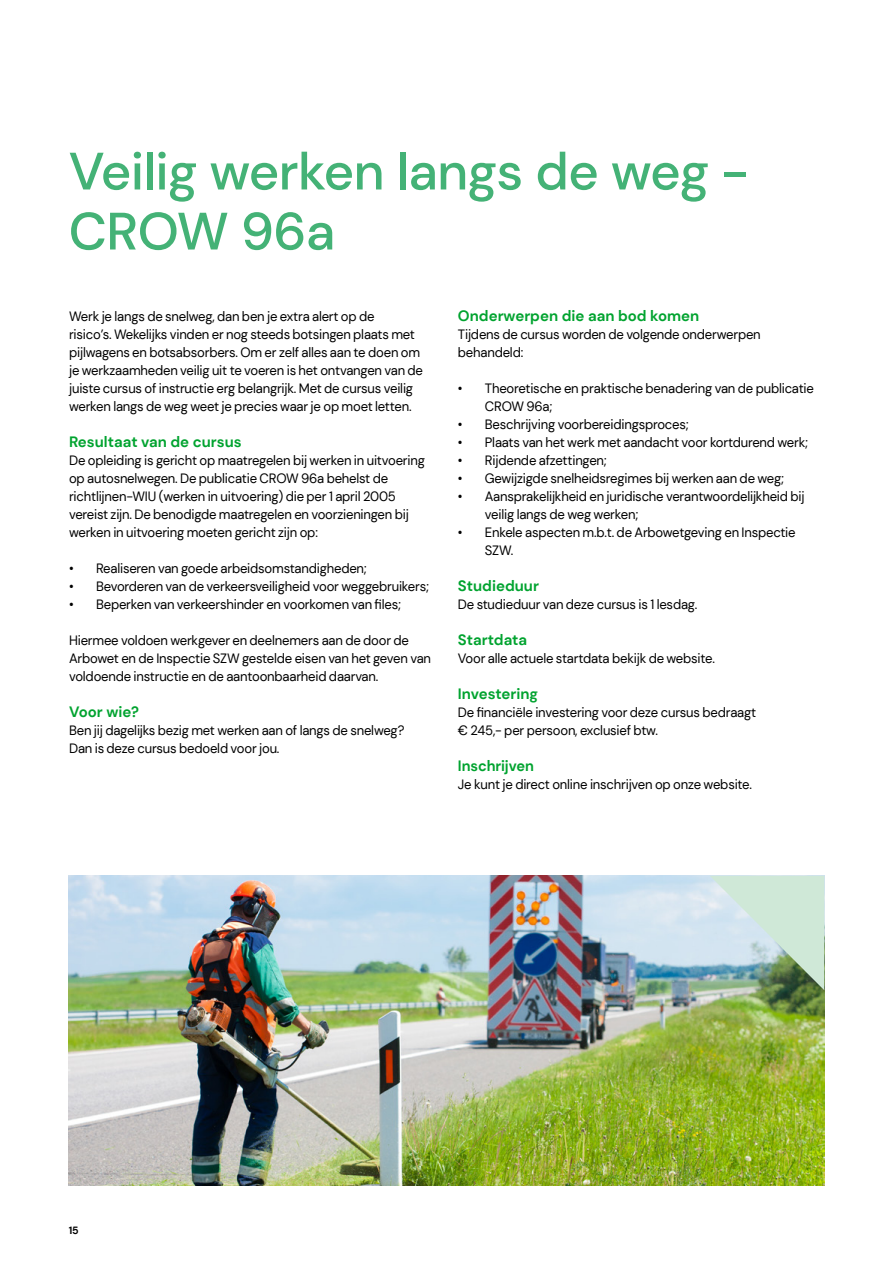
<style>
.page{position:relative;width:893px;height:1263px;background:#fff}
.page>*{position:absolute;margin:0;border:0;box-sizing:border-box;transform-origin:0 0}
.t1{font:500 52.5px/60px "DM Sans";letter-spacing:-.01em;color:#44b276}
.t2{font:700 15px "DM Sans";color:#00a32f}
.t3{font:13.5px/18px "DM Sans";letter-spacing:-.015em;color:#000}
.t4{font:700 10.5px "DM Sans";color:#000}
</style>
<div class="page">
<img style="left:69px;top:876px;width:755px;height:309px">
<svg style="left:710px;top:876px;width:114px;height:114px"></svg>
<h1 class="t1" style="left:69px;top:141px;width:681px">Veilig werken langs de weg -<br>CROW 96a</h1>
<p class="t3" style="left:69px;top:307px;width:355px">Werk je langs de snelweg, dan ben je extra alert op de<br>risico’s. Wekelijks vinden er nog steeds botsingen plaats met pijlwagens en botsabsorbers. Om er zelf alles aan te doen om je werkzaamheden veilig uit te voeren is het ontvangen van de juiste cursus of instructie erg belangrijk. Met de cursus veilig werken langs de weg weet je precies waar je op moet letten.</p>
<p class="t2" style="left:69px;top:432px;width:174px">Resultaat van de cursus</p>
<p class="t3" style="left:69px;top:451px;width:357px">De opleiding is gericht op maatregelen bij werken in uitvoering op autosnelwegen. De publicatie CROW 96a behelst de richtlijnen-WIU (werken in uitvoering) die per 1 april 2005 vereist zijn. De benodigde maatregelen en voorzieningen bij werken in uitvoering moeten gericht zijn op:</p>
<p class="t3" style="left:69px;top:559px;width:299px">• Realiseren van goede arbeidsomstandigheden;</p>
<p class="t3" style="left:69px;top:577px;width:361px">• Bevorderen van de verkeersveiligheid voor weggebruikers;</p>
<p class="t3" style="left:69px;top:595px;width:334px">• Beperken van verkeershinder en voorkomen van files;</p>
<p class="t3" style="left:69px;top:631px;width:363px">Hiermee voldoen werkgever en deelnemers aan de door de<br>Arbowet en de Inspectie SZW gestelde eisen van het geven van voldoende instructie en de aantoonbaarheid daarvan.</p>
<p class="t2" style="left:69px;top:702px;width:71px">Voor wie?</p>
<p class="t3" style="left:69px;top:721px;width:337px">Ben jij dagelijks bezig met werken aan of langs de snelweg?<br>Dan is deze cursus bedoeld voor jou.</p>
<p class="t2" style="left:458px;top:306px;width:243px">Onderwerpen die aan bod komen</p>
<p class="t3" style="left:458px;top:325px;width:304px">Tijdens de cursus worden de volgende onderwerpen behandeld:</p>
<p class="t3" style="left:485px;top:379px;width:330px;text-indent:-27px">• Theoretische en praktische benadering van de publicatie<br>CROW 96a;</p>
<p class="t3" style="left:458px;top:415px;width:232px">• Beschrijving voorbereidingsproces;</p>
<p class="t3" style="left:458px;top:433px;width:352px">• Plaats van het werk met aandacht voor kortdurend werk;</p>
<p class="t3" style="left:458px;top:451px;width:150px">• Rijdende afzettingen;</p>
<p class="t3" style="left:458px;top:469px;width:328px">• Gewijzigde snelheidsregimes bij werken aan de weg;</p>
<p class="t3" style="left:485px;top:487px;width:321px;text-indent:-27px">• Aansprakelijkheid en juridische verantwoordelijkheid bij veilig langs de weg werken;</p>
<p class="t3" style="left:485px;top:523px;width:312px;text-indent:-27px">• Enkele aspecten m.b.t. de Arbowetgeving en Inspectie<br>SZW.</p>
<p class="t2" style="left:458px;top:576px;width:83px">Studieduur</p>
<p class="t3" style="left:458px;top:595px;width:241px">De studieduur van deze cursus is 1 lesdag.</p>
<p class="t2" style="left:458px;top:630px;width:71px">Startdata</p>
<p class="t3" style="left:458px;top:649px;width:259px">Voor alle actuele startdata bekijk de website.</p>
<p class="t2" style="left:458px;top:684px;width:82px">Investering</p>
<p class="t3" style="left:458px;top:703px;width:300px">De financiële investering voor deze cursus bedraagt € 245,- per persoon, exclusief btw.</p>
<p class="t2" style="left:458px;top:756px;width:77px">Inschrijven</p>
<p class="t3" style="left:458px;top:775px;width:296px">Je kunt je direct online inschrijven op onze website.</p>
<p class="t4" style="left:69px;top:1223px;width:12px">15</p>
</div>
